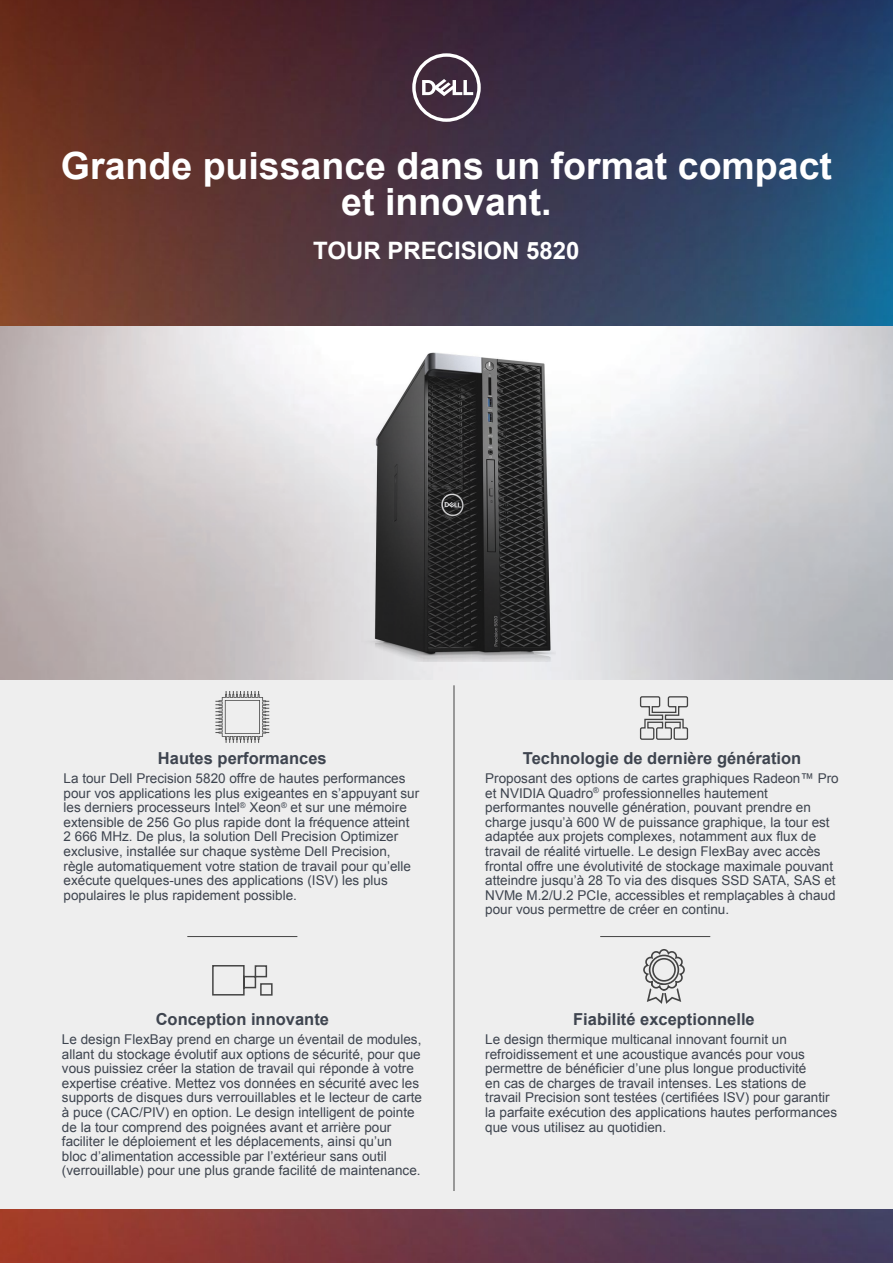
<style>
.page{position:relative;width:893px;height:1263px;background:#fff}
.page>*{position:absolute;margin:0;border:0;box-sizing:border-box;transform-origin:0 0}
.t1{font:700 37.5px/36px "Arial";color:#fff;text-align:center}
.t2{font:700 24px "Arial";color:#fff}
.t3{font:700 16.5px "Arial";color:#3e444f}
.t4{font:13.5px/14.5px "Arial";color:#3e444f}
</style>
<div class="page">
<img style="left:0;top:0;width:893px;height:1263px">
<div style="left:0;top:631px;width:893px;height:578px;background:#eee"></div>
<img style="left:0;top:327px;width:893px;height:352px">
<img style="left:355px;top:339px;width:200px;height:323px">
<svg style="left:412px;top:53px;width:69px;height:69px"></svg>
<svg style="left:643px;top:949px;width:42px;height:55px"></svg>
<svg style="left:215px;top:691px;width:54px;height:52px"></svg>
<svg style="left:639px;top:696px;width:50px;height:44px"></svg>
<svg style="left:212px;top:965px;width:61px;height:31px"></svg>
<hr style="left:454px;top:685px;width:1px;height:506px;background:#444">
<hr style="left:187px;top:936px;width:110px;height:1px;background:#444">
<hr style="left:600px;top:936px;width:110px;height:1px;background:#444">
<p class="t1" style="left:61px;top:148px;width:773px">Grande puissance dans un format compact et innovant.</p>
<p class="t2" style="left:313px;top:234px;width:268px">TOUR PRECISION 5820</p>
<p class="t3" style="left:158px;top:747px;width:170px">Hautes performances</p>
<p class="t4" style="left:64px;top:771px;width:357px">La tour Dell Precision 5820 offre de hautes performances pour vos applications les plus exigeantes en s’appuyant sur les derniers processeurs Intel<sup>®</sup> Xeon<sup>®</sup> et sur une mémoire extensible de 256 Go plus rapide dont la fréquence atteint 2 666 MHz. De plus, la solution Dell Precision Optimizer exclusive, installée sur chaque système Dell Precision, règle automatiquement votre station de travail pour qu’elle exécute quelques-unes des applications (ISV) les plus populaires le plus rapidement possible.</p>
<p class="t3" style="left:156px;top:1008px;width:175px">Conception innovante</p>
<p class="t4" style="left:62px;top:1032px;width:362px">Le design FlexBay prend en charge un éventail de modules, allant du stockage évolutif aux options de sécurité, pour que vous puissiez créer la station de travail qui réponde à votre expertise créative. Mettez vos données en sécurité avec les supports de disques durs verrouillables et le lecteur de carte à puce (CAC/PIV) en option. Le design intelligent de pointe de la tour comprend des poignées avant et arrière pour faciliter le déploiement et les déplacements, ainsi qu’un<br>bloc d’alimentation accessible par l’extérieur sans outil (verrouillable) pour une plus grande facilité de maintenance.</p>
<p class="t3" style="left:523px;top:747px;width:280px">Technologie de dernière génération</p>
<p class="t4" style="left:485px;top:771px;width:355px">Proposant des options de cartes graphiques Radeon™ Pro et NVIDIA Quadro<sup>®</sup> professionnelles hautement performantes nouvelle génération, pouvant prendre en charge jusqu’à 600 W de puissance graphique, la tour est adaptée aux projets complexes, notamment aux flux de travail de réalité virtuelle. Le design FlexBay avec accès frontal offre une évolutivité de stockage maximale pouvant atteindre jusqu’à 28 To via des disques SSD SATA, SAS et NVMe M.2/U.2 PCIe, accessibles et remplaçables à chaud pour vous permettre de créer en continu.</p>
<p class="t3" style="left:573px;top:1008px;width:183px">Fiabilité exceptionnelle</p>
<p class="t4" style="left:485px;top:1032px;width:353px">Le design thermique multicanal innovant fournit un refroidissement et une acoustique avancés pour vous permettre de bénéficier d’une plus longue productivité<br>en cas de charges de travail intenses. Les stations de travail Precision sont testées (certifiées ISV) pour garantir la parfaite exécution des applications hautes performances que vous utilisez au quotidien.</p>
</div>
